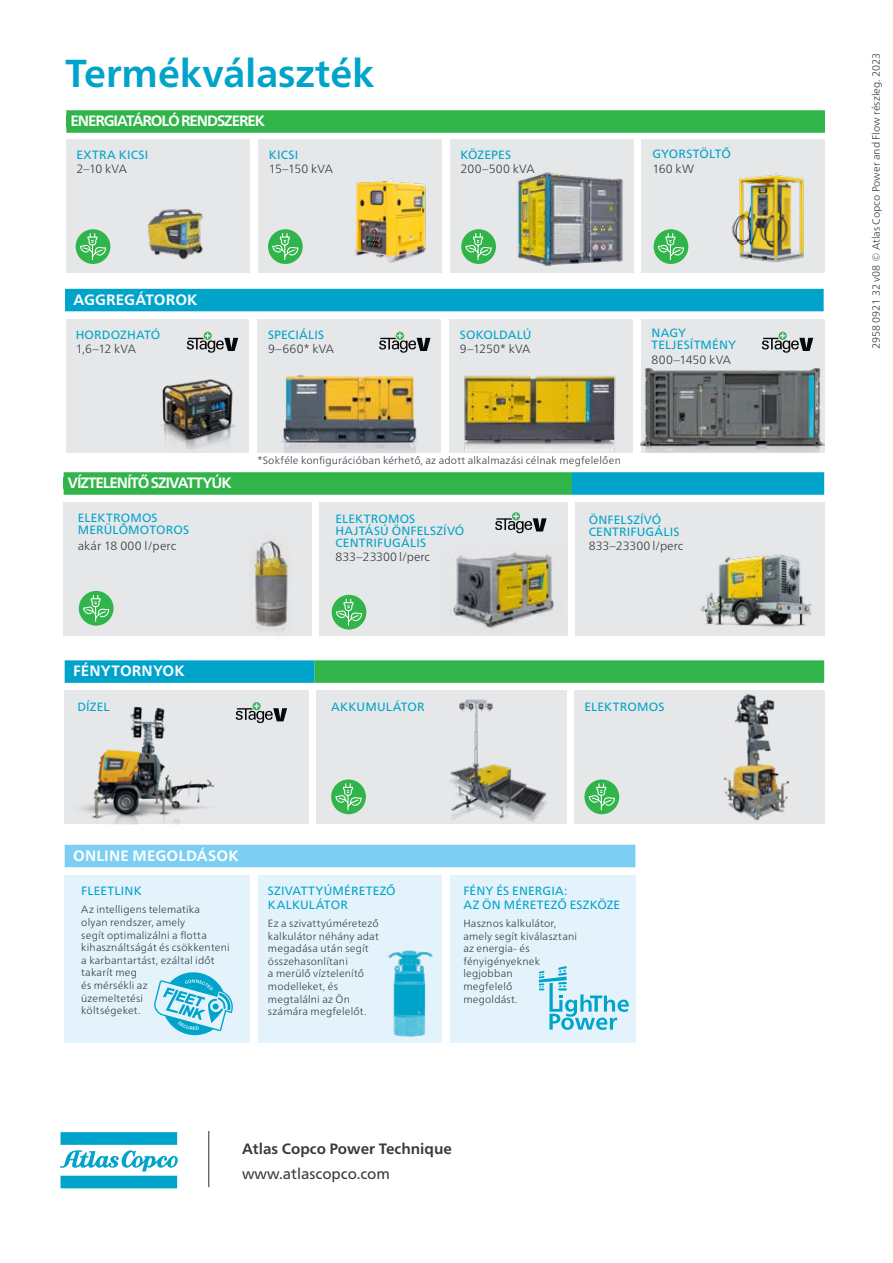
<style>
.page{position:relative;width:893px;height:1263px;background:#fff}
.page>*{position:absolute;margin:0;border:0;box-sizing:border-box;transform-origin:0 0}
.short_messages{font:700 39px "Neue Frutiger World";color:#00a4ca}
.text_table{font:700 15px "Neue Frutiger World";letter-spacing:-.07em;color:#fff}
.text_table-2{font:700 15px "Neue Frutiger World";letter-spacing:.01em;color:#fff}
.Company_Name_-_White_-_Back{font:700 15px "Neue Frutiger World";color:#353b40}
.Contact_Info_-_White_-_Back{font:15px "Neue Frutiger World";color:#353b40}
.text_table-3{font:12px/12px "Neue Frutiger World";letter-spacing:.015em;color:#00a4ca}
.text_table-4{font:300 12px "Neue Frutiger World";letter-spacing:.01em;color:#353b40}
.text_table-5{font:300 10.5px/12.6px "Neue Frutiger World";letter-spacing:.02em;color:#353b40}
.Part_Number_-_White_-_Back{font:300 10.5px "Neue Frutiger World";color:#353b40}
</style>
<div class="page">
<div style="left:450px;top:139px;width:183px;height:134px;background:#e6e7e9"></div>
<div style="left:642px;top:139px;width:183px;height:134px;background:#e6e7e9"></div>
<div style="left:66px;top:139px;width:184px;height:134px;background:#e6e7e9"></div>
<div style="left:258px;top:139px;width:183px;height:134px;background:#e6e7e9"></div>
<img style="left:147px;top:209px;width:56px;height:51px">
<img style="left:355px;top:178px;width:71px;height:85px">
<img style="left:517px;top:172px;width:106px;height:94px">
<img style="left:732px;top:173px;width:72px;height:90px">
<svg style="left:76px;top:229px;width:34px;height:35px"></svg>
<svg style="left:79px;top:232px;width:32px;height:32px"></svg>
<svg style="left:268px;top:229px;width:35px;height:35px"></svg>
<svg style="left:272px;top:232px;width:27px;height:29px"></svg>
<svg style="left:461px;top:229px;width:35px;height:35px"></svg>
<svg style="left:465px;top:232px;width:27px;height:29px"></svg>
<div style="left:654px;top:229px;width:34px;height:35px;background:#31b44a;border-radius:50%"></div>
<svg style="left:657px;top:232px;width:27px;height:29px"></svg>
<div style="left:449px;top:319px;width:183px;height:134px;background:#e6e7e9"></div>
<div style="left:641px;top:319px;width:183px;height:134px;background:#e6e7e9"></div>
<img style="left:641px;top:368px;width:183px;height:84px">
<div style="left:66px;top:319px;width:183px;height:134px;background:#e6e7e9"></div>
<div style="left:257px;top:319px;width:184px;height:134px;background:#e6e7e9"></div>
<img style="left:162px;top:379px;width:74px;height:71px">
<img style="left:282px;top:375px;width:135px;height:77px">
<img style="left:464px;top:376px;width:152px;height:74px">
<div style="left:575px;top:502px;width:249px;height:134px;background:#e6e7e9"></div>
<div style="left:64px;top:502px;width:248px;height:134px;background:#e6e7e9"></div>
<div style="left:319px;top:503px;width:249px;height:133px;background:#e6e7e9"></div>
<img style="left:250px;top:540px;width:41px;height:90px">
<img style="left:450px;top:552px;width:113px;height:79px">
<svg style="left:79px;top:591px;width:35px;height:35px"></svg>
<svg style="left:83px;top:594px;width:27px;height:29px"></svg>
<img style="left:700px;top:554px;width:112px;height:73px">
<div style="left:332px;top:595px;width:34px;height:34px;background:#31b44a;border-radius:50%"></div>
<svg style="left:335px;top:598px;width:27px;height:29px"></svg>
<div style="left:65px;top:691px;width:244px;height:133px;background:#e6e7e9"></div>
<div style="left:316px;top:691px;width:251px;height:133px;background:#e6e7e9"></div>
<div style="left:574px;top:691px;width:250px;height:133px;background:#e6e7e9"></div>
<img style="left:706px;top:690px;width:98px;height:131px">
<img style="left:449px;top:699px;width:98px;height:123px">
<img style="left:81px;top:706px;width:133px;height:118px">
<svg style="left:331px;top:779px;width:35px;height:35px"></svg>
<svg style="left:335px;top:782px;width:27px;height:29px"></svg>
<svg style="left:584px;top:779px;width:35px;height:35px"></svg>
<svg style="left:588px;top:782px;width:27px;height:29px"></svg>
<svg style="left:60px;top:1132px;width:118px;height:56px"></svg>
<hr style="left:208px;top:1131px;width:1px;height:56px;background:#353b40">
<svg style="left:379px;top:332px;width:51px;height:21px"></svg>
<svg style="left:187px;top:332px;width:51px;height:21px"></svg>
<svg style="left:236px;top:702px;width:51px;height:21px"></svg>
<svg style="left:495px;top:512px;width:52px;height:21px"></svg>
<svg style="left:762px;top:332px;width:51px;height:21px"></svg>
<div style="left:64px;top:472px;width:508px;height:23px;background:#31b44a"></div>
<div style="left:65px;top:289px;width:759px;height:22px;background:#00a4ca"></div>
<div style="left:65px;top:660px;width:250px;height:23px;background:#00a4ca"></div>
<div style="left:315px;top:660px;width:509px;height:23px;background:#31b44a"></div>
<div style="left:66px;top:110px;width:759px;height:23px;background:#31b44a"></div>
<div style="left:572px;top:472px;width:252px;height:23px;background:#00a4ca"></div>
<div style="left:450px;top:875px;width:185px;height:167px;background:#e4f3fb"></div>
<svg style="left:539px;top:966px;width:90px;height:64px"></svg>
<div style="left:65px;top:875px;width:185px;height:167px;background:#e4f3fb"></div>
<svg style="left:154px;top:972px;width:79px;height:64px"></svg>
<div style="left:258px;top:875px;width:184px;height:167px;background:#e4f3fb"></div>
<div style="left:65px;top:845px;width:570px;height:22px;background:#7ccff2"></div>
<img style="left:388px;top:950px;width:45px;height:87px">
<p class="short_messages" style="left:65px;top:39px;width:311px">Termékválaszték</p>
<p class="text_table" style="left:71px;top:108px;width:196px">ENERGIATÁROLÓ RENDSZEREK</p>
<p class="text_table-3" style="left:76px;top:149px;width:73px">EXTRA KICSI</p>
<p class="text_table-4" style="left:76px;top:159px;width:52px">2–10 kVA</p>
<p class="text_table-3" style="left:269px;top:149px;width:31px">KICSI</p>
<p class="text_table-3" style="left:652px;top:148px;width:80px">GYORSTÖLTŐ</p>
<p class="text_table-4" style="left:269px;top:159px;width:66px">15–150 kVA</p>
<p class="text_table-4" style="left:652px;top:159px;width:43px">160 kW</p>
<p class="text_table-3" style="left:461px;top:149px;width:52px">KÖZEPES</p>
<p class="text_table-4" style="left:461px;top:159px;width:76px">200–500 kVA</p>
<p class="text_table-2" style="left:74px;top:286px;width:125px">AGGREGÁTOROK</p>
<p class="text_table-3" style="left:76px;top:329px;width:86px">HORDOZHATÓ</p>
<p class="text_table-4" style="left:76px;top:339px;width:62px">1,6–12 kVA</p>
<p class="text_table-3" style="left:268px;top:329px;width:58px">SPECIÁLIS</p>
<p class="text_table-3" style="left:652px;top:327px;width:36px">NAGY</p>
<p class="text_table-4" style="left:268px;top:339px;width:68px">9–660* kVA</p>
<p class="text_table-3" style="left:652px;top:339px;width:86px">TELJESÍTMÉNY</p>
<p class="text_table-4" style="left:652px;top:351px;width:81px">800–1450 kVA</p>
<p class="text_table-3" style="left:460px;top:329px;width:73px">SOKOLDALÚ</p>
<p class="text_table-4" style="left:460px;top:339px;width:72px">9–1250* kVA</p>
<p class="text_table" style="left:68px;top:470px;width:165px">VÍZTELENÍTŐ SZIVATTYÚK</p>
<p class="text_table-3" style="left:78px;top:512px;width:113px">ELEKTROMOS<br>MERÜLŐMOTOROS</p>
<p class="text_table-4" style="left:78px;top:537px;width:100px">akár 18 000 l/perc</p>
<p class="text_table-5" style="left:257px;top:454px;width:365px">*Sokféle konfigurációban kérhető, az adott alkalmazási célnak megfelelően</p>
<p class="text_table-3" style="left:335px;top:513px;width:130px">ELEKTROMOS<br>HAJTÁSÚ ÖNFELSZÍVÓ<br>CENTRIFUGÁLIS</p>
<p class="text_table-4" style="left:335px;top:547px;width:96px">833–23300 l/perc</p>
<p class="text_table-3" style="left:589px;top:514px;width:92px">ÖNFELSZÍVÓ<br>CENTRIFUGÁLIS</p>
<p class="text_table-4" style="left:589px;top:537px;width:96px">833–23300 l/perc</p>
<p class="text_table-2" style="left:73px;top:658px;width:113px">FÉNYTORNYOK</p>
<p class="text_table-3" style="left:77px;top:701px;width:34px">DÍZEL</p>
<p class="text_table-3" style="left:331px;top:701px;width:95px">AKKUMULÁTOR</p>
<p class="text_table-3" style="left:584px;top:701px;width:81px">ELEKTROMOS</p>
<p class="text_table-2" style="left:73px;top:842px;width:167px">ONLINE MEGOLDÁSOK</p>
<p class="text_table-3" style="left:81px;top:885px;width:62px">FLEETLINK</p>
<p class="text_table-5" style="left:81px;top:903px;width:150px">Az intelligens telematika<br>olyan rendszer, amely<br>segít optimalizálni a flotta kihasználtságát és csökkenteni a karbantartást, ezáltal időt takarít meg<br>és mérsékli az<br>üzemeltetési<br>költségeket.</p>
<p class="text_table-3" style="left:268px;top:884px;width:129px;line-height:13.5px">SZIVATTYÚMÉRETEZŐ<br>KALKULÁTOR</p>
<p class="text_table-5" style="left:268px;top:917px;width:112px">Ez a szivattyúméretező kalkulátor néhány adat megadása után segít összehasonlítani<br>a merülő víztelenítő modelleket, és megtalálni az Ön számára megfelelőt.</p>
<p class="text_table-3" style="left:463px;top:884px;width:158px;line-height:13.5px">FÉNY ÉS ENERGIA:<br>AZ ÖN MÉRETEZŐ ESZKÖZE</p>
<p class="text_table-5" style="left:463px;top:917px;width:115px">Hasznos kalkulátor, amely segít kiválasztani az energia- és fényigényeknek legjobban<br>megfelelő<br>megoldást.</p>
<p class="Company_Name_-_White_-_Back" style="left:242px;top:1135px;width:211px">Atlas Copco Power Technique</p>
<p class="Contact_Info_-_White_-_Back" style="left:242px;top:1162px;width:149px">www.atlascopco.com</p>
<p class="Part_Number_-_White_-_Back" style="left:868px;top:349px;width:298px;rotate:-90deg">2958 0921 32 v08 © Atlas Copco Power and Flow részleg. 2023</p>
</div>
